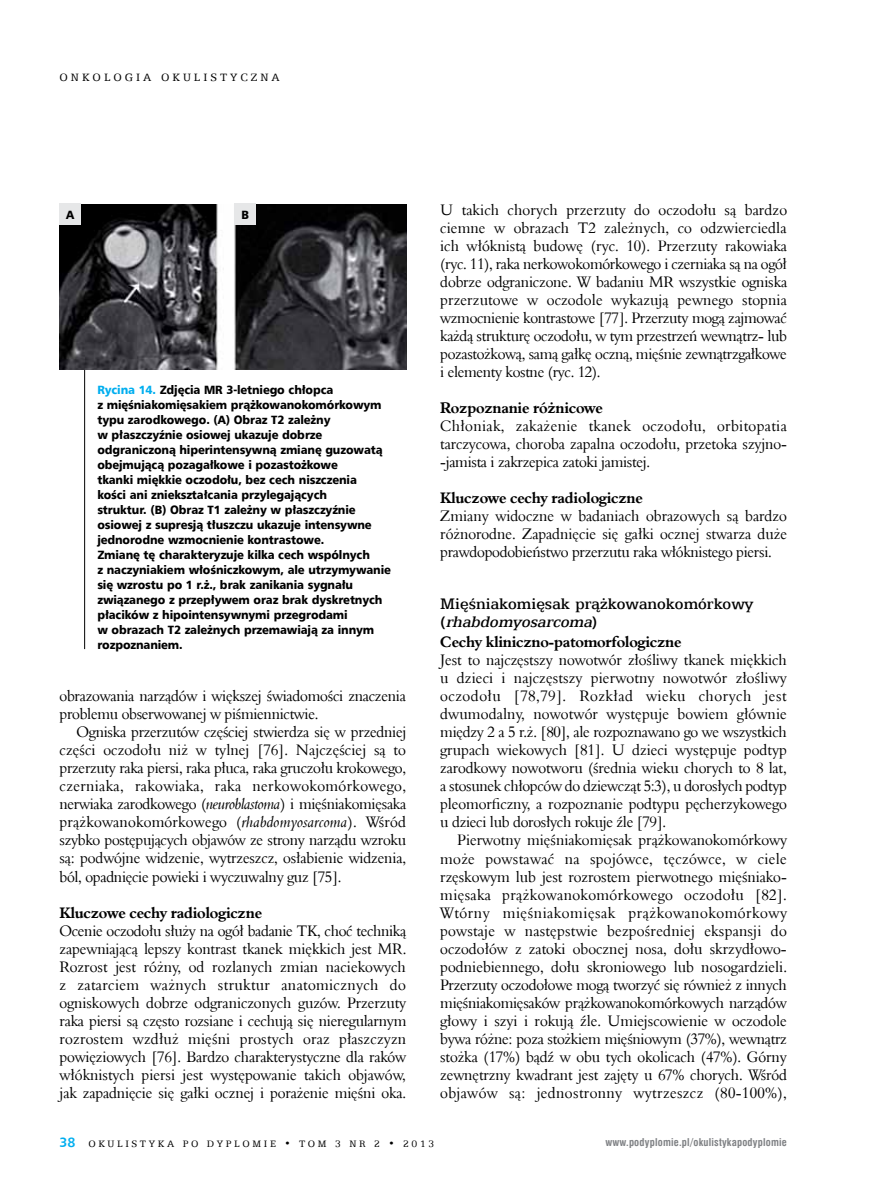
<style>
.page{position:relative;width:872px;height:1191px;background:#fff}
.page>*{position:absolute;margin:0;border:0;box-sizing:border-box;transform-origin:0 0}
.t1{font:17.25px/18px "Egyptian 505 Md EU";color:#000}
.t2{font:15.6px/18px "Aldine 401 EU";letter-spacing:-.02em;color:#000;text-align:justify;scale:.96 1}
.t3{font:700 15.6px "Aldine 401 EU";letter-spacing:-.02em;color:#000;scale:.96 1}
.t4{font:12px/15px "Humnst 777 Blk EU";letter-spacing:-.01em;color:#000;scale:.95 1}
.t5{font:12px "Egyptian 505 EU";letter-spacing:.25em;color:#000}
.t6{font:700 10.5px "Swis 721 Cn EU";letter-spacing:.02em;color:#808285}
.t7{font:10.5px "Egyptian 505 EU";letter-spacing:.25em;color:#000}
.s1{color:#00aeef}
.s2{font-style:italic}
.s3{font-family:"Humnst 777 EU";font-weight:700;font-size:13.5px;color:#00aeef}
</style>
<div class="page">
<hr style="left:84px;top:369px;width:1px;height:280px;background:#000">
<img style="left:60px;top:204px;width:346px;height:165px">
<div style="left:60px;top:204px;width:21px;height:21px;background:#e6e7e8"></div>
<div style="left:235px;top:204px;width:21px;height:21px;background:#e6e7e8"></div>
<p class="t5" style="left:60px;top:71px;width:222px">ONKOLOGIA OKULISTYCZNA</p>
<p class="t4" style="left:66px;top:207px;width:10px">A</p>
<p class="t4" style="left:242px;top:207px;width:9px">B</p>
<p class="t4" style="left:97px;top:382px;width:310px"><span class="s1">Rycina 14.</span> Zdjęcia MR 3-letniego chłopca<br>z mięśniakomięsakiem prążkowanokomórkowym typu zarodkowego. (A) Obraz T2 zależny<br>w płaszczyźnie osiowej ukazuje dobrze odgraniczoną hiperintensywną zmianę guzowatą obejmującą pozagałkowe i pozastożkowe<br>tkanki miękkie oczodołu, bez cech niszczenia<br>kości ani zniekształcania przylegających<br>struktur. (B) Obraz T1 zależny w płaszczyźnie osiowej z supresją tłuszczu ukazuje intensywne jednorodne wzmocnienie kontrastowe.<br>Zmianę tę charakteryzuje kilka cech wspólnych<br>z naczyniakiem włośniczkowym, ale utrzymywanie się wzrostu po 1 r.ż., brak zanikania sygnału związanego z przepływem oraz brak dyskretnych płacików z hipointensywnymi przegrodami<br>w obrazach T2 zależnych przemawiają za innym rozpoznaniem.</p>
<p class="t2" style="left:60px;top:687px;width:362px">obrazowania narządów i większej świadomości znaczenia problemu obserwowanej w piśmiennictwie.</p>
<p class="t2" style="left:60px;top:723px;width:363px;text-indent:17px">Ogniska przerzutów częściej stwierdza się w przedniej części oczodołu niż w tylnej [76]. Najczęściej są to przerzuty raka piersi, raka płuca, raka gruczołu krokowego, czerniaka, rakowiaka, raka nerkowokomórkowego, nerwiaka zarodkowego (<span class="s2">neuroblastoma</span>) i mięśniakomięsaka prążkowanokomórkowego (<span class="s2">rhabdomyosarcoma</span>). Wśród szybko postępujących objawów ze strony narządu wzroku są: podwójne widzenie, wytrzeszcz, osłabienie widzenia, ból, opadnięcie powieki i wyczuwalny guz [75].</p>
<p class="t3" style="left:60px;top:902px;width:213px">Kluczowe cechy radiologiczne</p>
<p class="t2" style="left:60px;top:921px;width:363px">Ocenie oczodołu służy na ogół badanie TK, choć techniką zapewniającą lepszy kontrast tkanek miękkich jest MR.<br>Rozrost jest różny, od rozlanych zmian naciekowych z zatarciem ważnych struktur anatomicznych do ogniskowych dobrze odgraniczonych guzów. Przerzuty raka piersi są często rozsiane i cechują się nieregularnym rozrostem wzdłuż mięśni prostych oraz płaszczyzn powięziowych [76]. Bardzo charakterystyczne dla raków włóknistych piersi jest występowanie takich objawów, jak zapadnięcie się gałki ocznej i porażenie mięśni oka.</p>
<p class="t2" style="left:440px;top:201px;width:363px">U takich chorych przerzuty do oczodołu są bardzo ciemne w obrazach T2 zależnych, co odzwierciedla ich włóknistą budowę (ryc. 10). Przerzuty rakowiaka (ryc. 11), raka nerkowokomórkowego i czerniaka są na ogół dobrze odgraniczone. W badaniu MR wszystkie ogniska przerzutowe w oczodole wykazują pewnego stopnia wzmocnienie kontrastowe [77]. Przerzuty mogą zajmować każdą strukturę oczodołu, w tym przestrzeń wewnątrz- lub pozastożkową, samą gałkę oczną, mięśnie zewnątrzgałkowe i elementy kostne (ryc. 12).</p>
<p class="t3" style="left:440px;top:398px;width:171px">Rozpoznanie różnicowe</p>
<p class="t2" style="left:440px;top:417px;width:362px">Chłoniak, zakażenie tkanek oczodołu, orbitopatia tarczycowa, choroba zapalna oczodołu, przetoka szyjno--jamista i zakrzepica zatoki jamistej.</p>
<p class="t3" style="left:440px;top:488px;width:213px">Kluczowe cechy radiologiczne</p>
<p class="t2" style="left:440px;top:507px;width:363px">Zmiany widoczne w badaniach obrazowych są bardzo różnorodne. Zapadnięcie się gałki ocznej stwarza duże prawdopodobieństwo przerzutu raka włóknistego piersi.</p>
<p class="t1" style="left:440px;top:595px;width:315px">Mięśniakomięsak prążkowanokomórkowy ( <span class="s2">rhabdomyosarcoma</span>)</p>
<p class="t3" style="left:440px;top:632px;width:253px">Cechy kliniczno-patomorfologiczne</p>
<p class="t2" style="left:440px;top:651px;width:362px">Jest to najczęstszy nowotwór złośliwy tkanek miękkich u dzieci i najczęstszy pierwotny nowotwór złośliwy oczodołu [78,79]. Rozkład wieku chorych jest dwumodalny, nowotwór występuje bowiem głównie między 2 a 5 r.ż. [80], ale rozpoznawano go we wszystkich grupach wiekowych [81]. U dzieci występuje podtyp zarodkowy nowotworu (średnia wieku chorych to 8 lat, a stosunek chłopców do dziewcząt 5:3), u dorosłych podtyp pleomorficzny, a rozpoznanie podtypu pęcherzykowego u dzieci lub dorosłych rokuje źle [79].</p>
<p class="t2" style="left:440px;top:831px;width:363px;text-indent:17px">Pierwotny mięśniakomięsak prążkowanokomórkowy może powstawać na spojówce, tęczówce, w ciele rzęskowym lub jest rozrostem pierwotnego mięśniako&shy;mięsaka prążkowanokomórkowego oczodołu [82].<br>Wtórny mięśniakomięsak prążkowanokomórkowy powstaje w następstwie bezpośredniej ekspansji do oczodołów z zatoki obocznej nosa, dołu skrzydłowo&shy;podniebiennego, dołu skroniowego lub nosogardzieli.<br>Przerzuty oczodołowe mogą tworzyć się również z innych mięśniakomięsaków prążkowanokomórkowych narządów głowy i szyi i rokują źle. Umiejscowienie w oczodole bywa różne: poza stożkiem mięśniowym (37%), wewnątrz stożka (17%) bądź w obu tych okolicach (47%). Górny zewnętrzny kwadrant jest zajęty u 67% chorych. Wśród objawów są: jednostronny wytrzeszcz (80-100%),</p>
<p class="t7" style="left:60px;top:1137px;width:376px"><span class="s3">38</span> OKULISTYKA PO DYPLOMIE • TOM 3 NR 2 • 2013</p>
<p class="t6" style="left:605px;top:1136px;width:183px">www.podyplomie.pl/okulistykapodyplomie</p>
</div>
